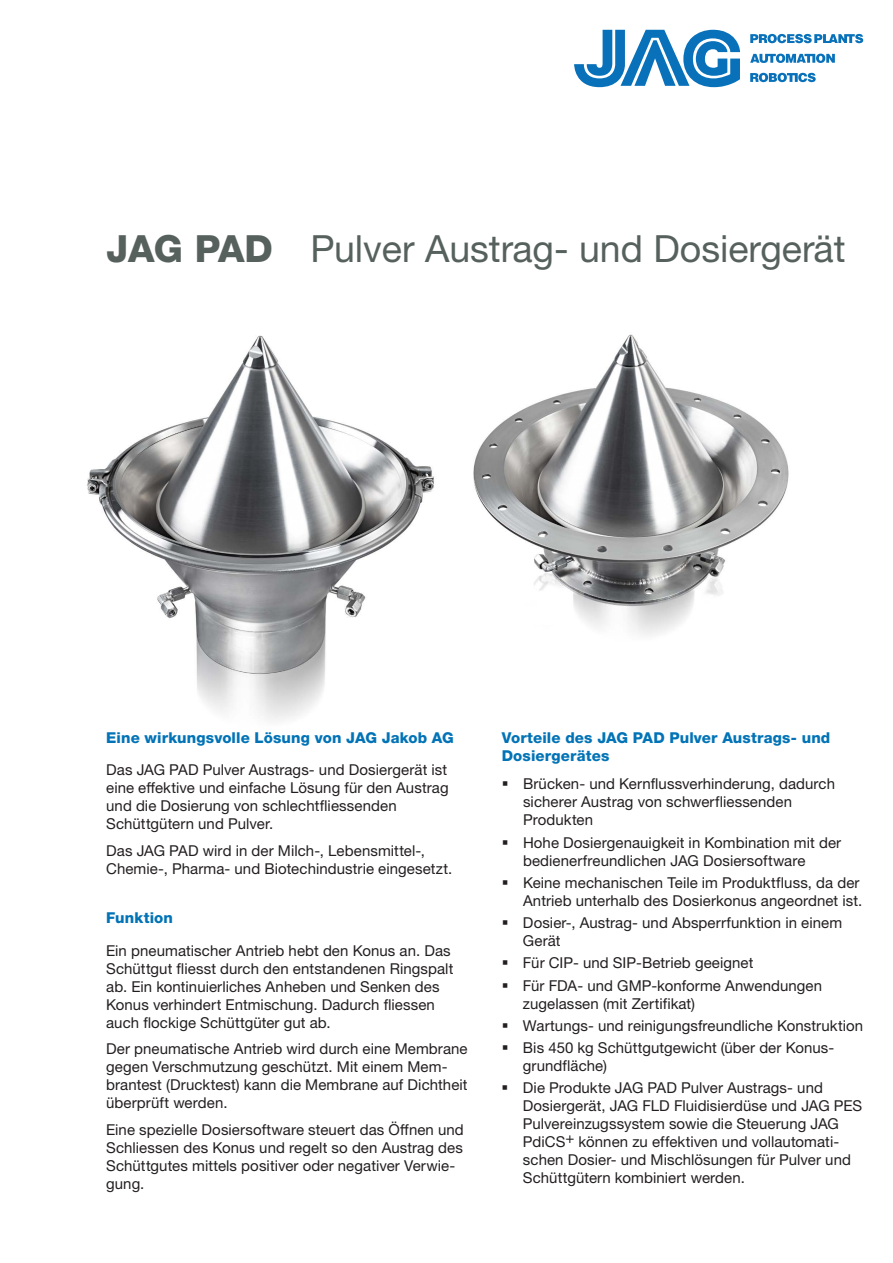
<style>
.page{position:relative;width:893px;height:1263px;background:#fff}
.page>*{position:absolute;margin:0;border:0;box-sizing:border-box;transform-origin:0 0}
.t1{font:37.5px "Helvetica Neue LTW1 G";color:#56615d}
.t2{font:15px/18px "Helvetica Neue LTW1 G";letter-spacing:.005em;color:#231f20}
.t3{font:800 15px/18px "Helvetica Neue LTW1 G";letter-spacing:.01em;color:#0273b6}
.s1{font-weight:800}
</style>
<div class="page">
<svg style="left:574px;top:30px;width:166px;height:57px"></svg>
<svg style="left:750px;top:34px;width:113px;height:9px"></svg>
<svg style="left:750px;top:54px;width:85px;height:9px"></svg>
<svg style="left:750px;top:73px;width:66px;height:9px"></svg>
<img style="left:87px;top:335px;width:347px;height:385px">
<img style="left:473px;top:334px;width:316px;height:301px">
<h1 class="t1" style="left:106px;top:226px;width:741px"><span class="s1">JAG PAD</span> Pulver Austrag- und Dosiergerät</h1>
<p class="t3" style="left:106px;top:728px;width:349px">Eine wirkungsvolle Lösung von JAG Jakob AG</p>
<p class="t2" style="left:106px;top:761px;width:344px">Das JAG PAD Pulver Austrags- und Dosiergerät ist eine effektive und einfache Lösung für den Austrag und die Dosierung von schlechtfliessenden Schüttgütern und Pulver.</p>
<p class="t2" style="left:106px;top:841px;width:348px">Das JAG PAD wird in der Milch-, Lebensmittel-,<br>Chemie-, Pharma- und Biotechindustrie eingesetzt.</p>
<p class="t3" style="left:106px;top:908px;width:68px">Funktion</p>
<p class="t2" style="left:106px;top:941px;width:349px">Ein pneumatischer Antrieb hebt den Konus an. Das Schüttgut fliesst durch den entstandenen Ringspalt ab. Ein kontinuierliches Anheben und Senken des Konus verhindert Entmischung. Dadurch fliessen auch flockige Schüttgüter gut ab.</p>
<p class="t2" style="left:106px;top:1040px;width:363px">Der pneumatische Antrieb wird durch eine Membrane gegen Verschmutzung geschützt. Mit einem Mem&shy;brantest (Drucktest) kann die Membrane auf Dichtheit überprüft werden.</p>
<p class="t2" style="left:106px;top:1120px;width:359px">Eine spezielle Dosiersoftware steuert das Öffnen und Schliessen des Konus und regelt so den Austrag des Schüttgutes mittels positiver oder negativer Verwie&shy;gung.</p>
<p class="t3" style="left:502px;top:728px;width:330px">Vorteile des JAG PAD Pulver Austrags- und<br>Dosiergerätes</p>
<p class="t2" style="left:523px;top:775px;width:313px">Brücken- und Kernflussverhinderung, dadurch sicherer Austrag von schwerfliessenden<br>Produkten</p>
<p class="t2" style="left:523px;top:833px;width:320px">Hohe Dosiergenauigkeit in Kombination mit der bedienerfreundlichen JAG Dosiersoftware</p>
<p class="t2" style="left:523px;top:873px;width:341px">Keine mechanischen Teile im Produktfluss, da der<br>Antrieb unterhalb des Dosierkonus angeordnet ist.</p>
<p class="t2" style="left:523px;top:913px;width:321px">Dosier-, Austrag- und Absperrfunktion in einem<br>Gerät</p>
<p class="t2" style="left:523px;top:952px;width:301px;line-height:22.2px">Für CIP- und SIP-Betrieb geeignet<br>Für FDA- und GMP-konforme Anwendungen</p>
<p class="t2" style="left:523px;top:992px;width:342px;line-height:22.2px">zugelassen (mit Zertifikat)<br>Wartungs- und reinigungsfreundliche Konstruktion<br>Bis 450 kg Schüttgutgewicht (über der Konus-</p>
<p class="t2" style="left:523px;top:1054px;width:302px;line-height:22.2px">grundfläche)<br>Die Produkte JAG PAD Pulver Austrags- und</p>
<p class="t2" style="left:523px;top:1097px;width:341px">Dosiergerät, JAG FLD Fluidisierdüse und JAG PES Pulvereinzugssystem sowie die Steuerung JAG PdiCS+ können zu effektiven und vollautomati&shy;schen Dosier- und Mischlösungen für Pulver und Schüttgütern kombiniert werden.</p>
</div>
